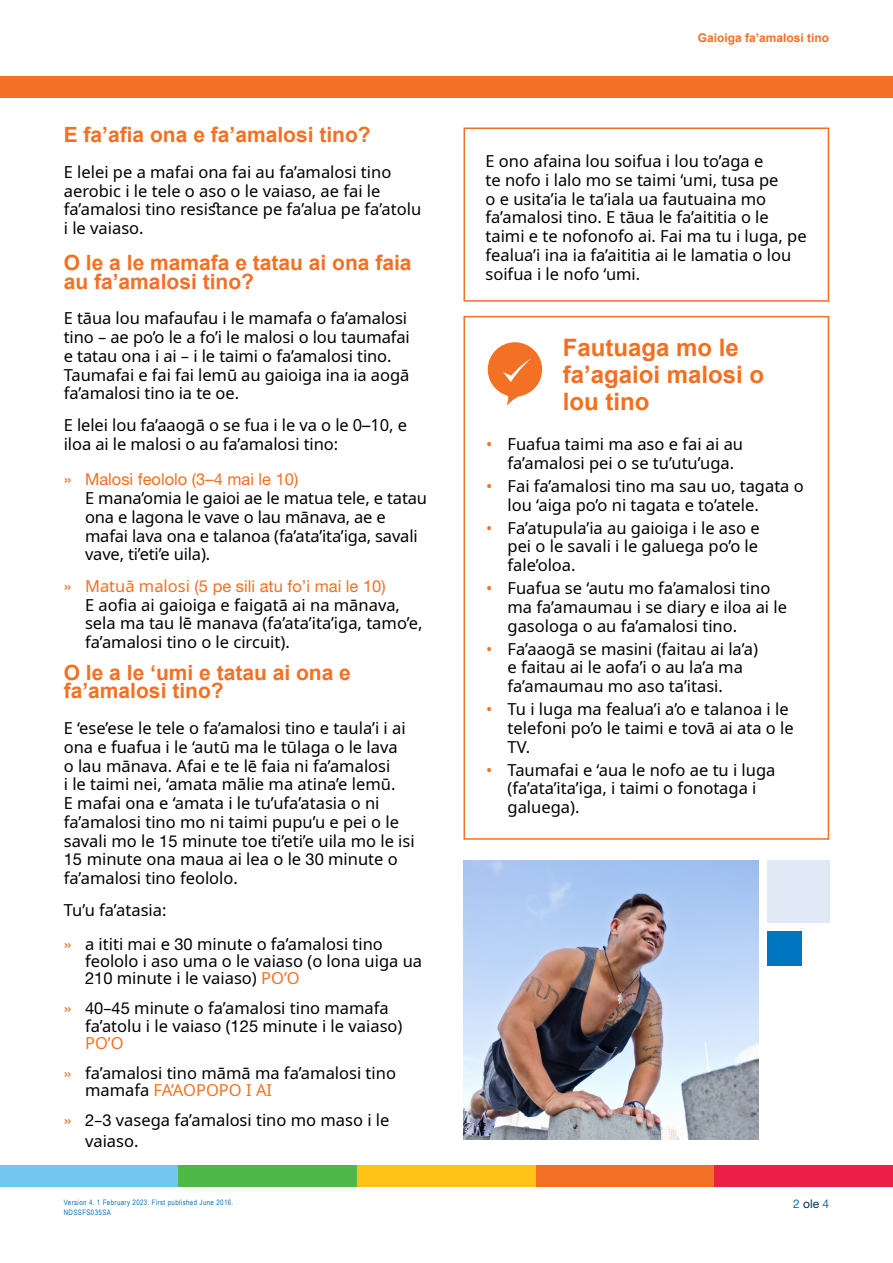
<style>
.page{position:relative;width:893px;height:1263px;background:#fff}
.page>*{position:absolute;margin:0;border:0;box-sizing:border-box;transform-origin:0 0}
.t1{font:700 24px/27px "Arial";color:#f36f21}
.t2{font:700 21px/18.8px "Arial";color:#f37024}
.t3{font:16.5px/18.8px "Noto Sans";color:#000}
.t4{font:16.5px "Helvetica Neue LT Std";color:#f36f21}
.t5{font:700 12px "Arial";color:#f37024}
.t6{font:12px "Helvetica Neue LT Std";color:#02314b}
.t7{font:7.5px "Arial Narrow";letter-spacing:.05em;color:#0e70b8}
.t8{font:7.5px "Arial Narrow";letter-spacing:.05em;color:#006fba}
.s1{font-family:"Helvetica Neue LT Std"}
.s2{font-family:"Noto Sans"}
.s3{font-family:"Helvetica Neue LT Std";color:#f36f21}
.s4{color:#f37024}
.s5{color:#0e70b8}
</style>
<div class="page">
<div style="left:0;top:77px;width:893px;height:21px;background:#f37024"></div>
<div style="left:0;top:1165px;width:179px;height:22px;background:#72c6ef"></div>
<div style="left:179px;top:1165px;width:178px;height:22px;background:#50b848"></div>
<div style="left:357px;top:1165px;width:179px;height:22px;background:#ffc216"></div>
<div style="left:536px;top:1165px;width:178px;height:22px;background:#f37024"></div>
<div style="left:714px;top:1165px;width:179px;height:22px;background:#eb1f47"></div>
<hr style="left:463px;top:127px;width:366px;height:2px;background:#f36f21">
<hr style="left:463px;top:129px;width:2px;height:171px;background:#f36f21">
<hr style="left:828px;top:129px;width:1px;height:171px;background:#f36f21">
<hr style="left:463px;top:300px;width:366px;height:2px;background:#f36f21">
<img style="left:463px;top:860px;width:295px;height:280px">
<div style="left:767px;top:931px;width:35px;height:35px;background:#0076c0"></div>
<div style="left:767px;top:860px;width:62px;height:63px;background:#e1e9f6"></div>
<div style="left:463px;top:316px;width:366px;height:524px;border:2px solid #f37024"></div>
<svg style="left:488px;top:342px;width:54px;height:63px"></svg>
<p class="t2" style="left:64px;top:126px;width:308px">E fa’afia ona e fa’amalosi tino?</p>
<p class="t3" style="left:64px;top:163px;width:359px">E lelei pe a mafai ona fai au fa’amalosi tino aerobic i le tele o aso o le vaiaso, ae fai le fa’amalosi tino resistance pe fa’alua pe fa’atolu i le vaiaso.</p>
<p class="t2" style="left:64px;top:254px;width:349px">O le a le mamafa e tatau ai ona faia au fa’amalosi tino?</p>
<p class="t3" style="left:64px;top:309px;width:348px">E tāua lou mafaufau i le mamafa o fa’amalosi tino – ae po’o le a fo’i le malosi o lou taumafai e tatau ona i ai – i le taimi o fa’amalosi tino.<br>Taumafai e fai fai lemū au gaioiga ina ia aogā fa’amalosi tino ia te oe.</p>
<p class="t3" style="left:64px;top:416px;width:345px">E lelei lou fa’aaogā o se fua i le va o le 0<span class="s1">–</span>10, e iloa ai le malosi o au fa’amalosi tino:</p>
<p class="t4" style="left:64px;top:470px;width:236px">» Malosi feololo (3–4 mai le 10)</p>
<p class="t3" style="left:85px;top:489px;width:344px">E mana’omia le gaioi ae le matua tele, e tatau ona e lagona le vave o lau mānava, ae e mafai lava ona e talanoa (fa’ata’ita’iga, savali vave, ti’eti’e uila).</p>
<p class="t4" style="left:64px;top:576px;width:323px">» <span class="s2">Matuā malosi</span> (5 pe sili atu fo’i mai le 10)</p>
<p class="t3" style="left:85px;top:595px;width:339px">E aofia ai gaioiga e faigatā ai na mānava, sela ma tau lē manava (fa’ata’ita’iga, tamo’e, fa’amalosi tino o le circuit).</p>
<p class="t2" style="left:64px;top:664px;width:289px">O le a le ‘umi e tatau ai ona e fa’amalosi tino?</p>
<p class="t3" style="left:64px;top:719px;width:352px">E ‘ese’ese le tele o fa’amalosi tino e taula’i i ai ona e fuafua i le ‘autū ma le tūlaga o le lava<br>o lau mānava. Afai e te lē faia ni fa’amalosi<br>i le taimi nei, ‘amata mālie ma atina’e lemū.<br>E mafai ona e ‘amata i le tu’ufa’atasia o ni fa’amalosi tino mo ni taimi pupu’u e pei o le savali mo le <span class="s1">15</span> minute toe ti’eti’e uila mo le isi <span class="s1">15</span> minute ona maua ai lea o le <span class="s1">30</span> minute o fa’amalosi tino feololo.</p>
<p class="t3" style="left:64px;top:893px;width:321px;line-height:34.2px">Tu’u fa’atasia:<br><span class="s3">»</span> a ititi mai e <span class="s1">30</span> minute o fa’amalosi tino</p>
<p class="t3" style="left:85px;top:953px;width:339px;line-height:17.2px">feololo i aso uma o le vaiaso (o lona uiga ua<br><span class="s1">210</span> minute i le vaiaso) <span class="s4">PO’O</span></p>
<p class="t3" style="left:85px;top:1000px;width:319px;line-height:17.2px;text-indent:-21px"><span class="s3">»</span> <span class="s1">40</span>–<span class="s1">45</span> minute o fa’amalosi tino mamafa fa’atolu i le vaiaso (<span class="s1">125</span> minute i le vaiaso)<br><span class="s4">PO’O</span></p>
<p class="t3" style="left:85px;top:1065px;width:312px;line-height:17.2px;text-indent:-21px"><span class="s3">»</span> fa’amalosi tino māmā ma fa’amalosi tino mamafa <span class="s4">FA’AOPOPO I AI</span></p>
<p class="t3" style="left:85px;top:1110px;width:306px;line-height:21px;text-indent:-21px"><span class="s3">»</span> <span class="s1">2</span>–<span class="s1">3</span> vasega fa’amalosi tino mo maso i le vaiaso.</p>
<p class="t7" style="left:64px;top:1196px;width:171px">Version 4. 1 February 2023. First published June 2016.</p>
<p class="t8" style="left:64px;top:1207px;width:49px">NDSSFS035SA</p>
<p class="t5" style="left:698px;top:30px;width:133px">Gaioiga fa’amalosi tino</p>
<p class="t3" style="left:485px;top:152px;width:323px">E ono afaina lou soifua i lou to’aga e<br>te nofo i lalo mo se taimi ‘umi, tusa pe<br>o e usita’ia le ta’iala ua fautuaina mo fa’amalosi tino. E tāua le fa’aititia o le taimi e te nofonofo ai. Fai ma tu i luga, pe fealua’i ina ia fa’aititia ai le lamatia o lou soifua i le nofo ‘umi.</p>
<h1 class="t1" style="left:563px;top:335px;width:203px">Fautuaga mo le fa’agaioi malosi o lou tino</h1>
<p class="t3" style="left:507px;top:435px;width:237px;text-indent:-21px"><span class="s4">•</span> Fuafua taimi ma aso e fai ai au fa’amalosi pei o se tu’utu’uga.</p>
<p class="t3" style="left:507px;top:477px;width:298px;text-indent:-21px"><span class="s4">•</span> Fai fa’amalosi tino ma sau uo, tagata o lou ‘aiga po’o ni tagata e to’atele.</p>
<p class="t3" style="left:507px;top:519px;width:254px;text-align:justify;text-indent:-21px"><span class="s4">•</span> Fa’atupula’ia au gaioiga i le aso e pei o le savali i le galuega po’o le fale’oloa.</p>
<p class="t3" style="left:507px;top:579px;width:281px;text-indent:-21px"><span class="s4">•</span> Fuafua se ‘autu mo fa’amalosi tino ma fa’amaumau i se diary e iloa ai le gasologa o au fa’amalosi tino.</p>
<p class="t3" style="left:507px;top:640px;width:252px;text-indent:-21px"><span class="s4">•</span> Fa’aaogā se masini (faitau ai la’a) e faitau ai le aofa’i o au la’a ma fa’amaumau mo aso ta’itasi.</p>
<p class="t3" style="left:507px;top:700px;width:288px;text-indent:-21px"><span class="s4">•</span> Tu i luga ma fealua’i a’o e talanoa i le telefoni po’o le taimi e tovā ai ata o le<br>TV.</p>
<p class="t3" style="left:507px;top:761px;width:269px;text-indent:-21px"><span class="s4">•</span> Taumafai e ‘aua le nofo ae tu i luga (fa’ata’ita’iga, i taimi o fonotaga i galuega).</p>
<p class="t6" style="left:793px;top:1196px;width:38px"><span class="s5">2</span> ole <span class="s5">4</span></p>
</div>
